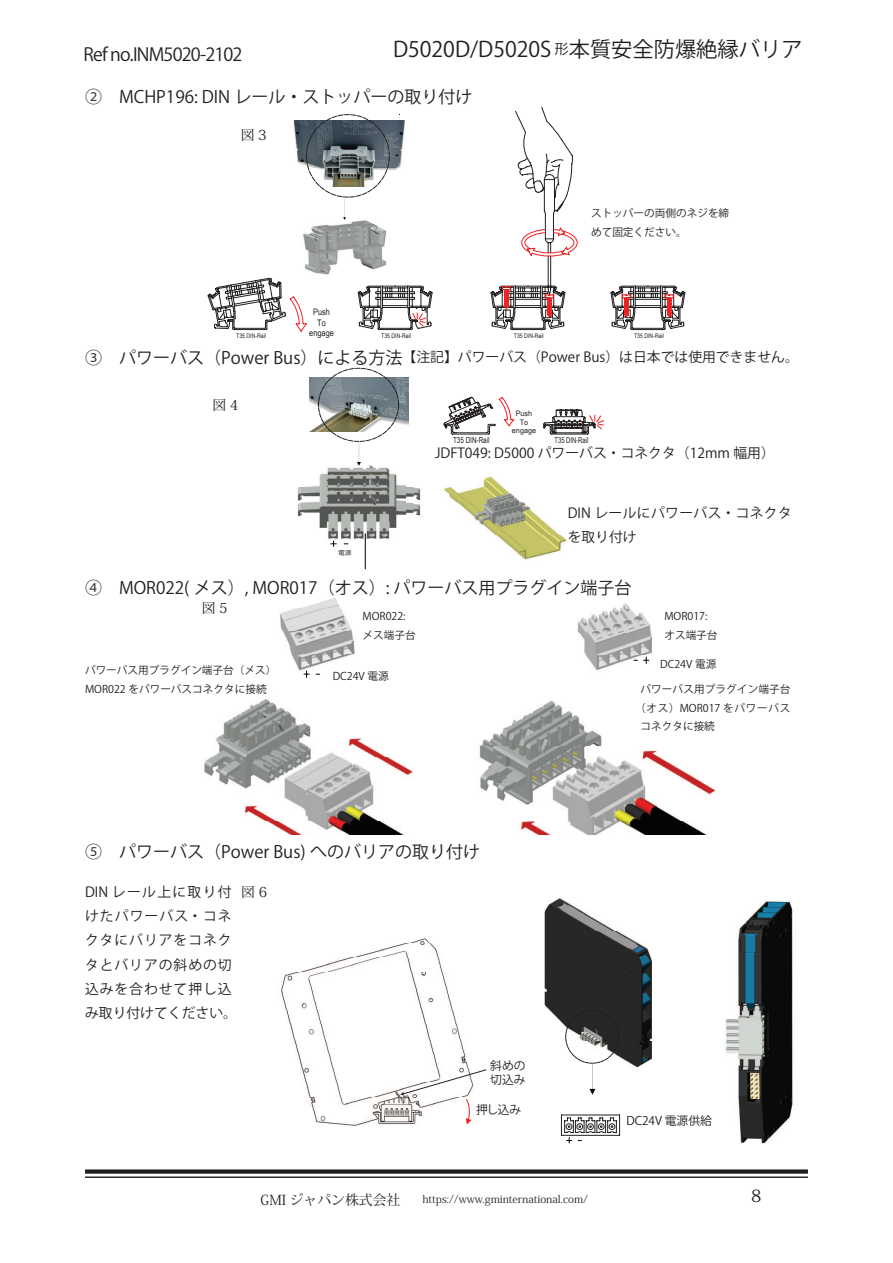
<style>
.page{position:relative;width:893px;height:1263px;background:#fff}
.page>*{position:absolute;margin:0;border:0;box-sizing:border-box;transform-origin:0 0}
.t1{font:21.3px "Koz Go Pr 6 N";color:#231f20}
.t2{font:18px "Koz Go Pr 6 N";letter-spacing:-.045em;color:#231f20}
.t3{font:16.95px "Koz Go Pr 6 N";color:#231f20}
.t4{font:16.95px "Koz Min Pr 6 N";color:#231f20}
.t5{font:13.8px "Koz Go Pr 6 N";color:#231f20}
.t6{font:13.8px/24.2px "Koz Go Pr 6 N";letter-spacing:.07em;color:#231f20}
.t7{font:13.8px/24.2px "Koz Go Pr 6 N";letter-spacing:.025em;color:#231f20}
.t8{font:13.8px "Koz Min Pr 6 N";color:#231f20}
.t9{font:11.85px/14.1px "Koz Go Pr 6 N";color:#231f20}
.t10{font:10.65px/18.6px "Koz Go Pr 6 N";color:#231f20}
.t11{font:10.65px "Koz Min Pr 6 N";color:#231f20}
.t12{font:10.65px "Koz Go Pr 6 N";letter-spacing:.065em;color:#231f20}
.t13{font:9px/10.4px "Arial Narrow";color:#231f20;text-align:center}
.t14{font:8.25px "Arial Narrow";color:#231f20;scale:.93 1}
.t15{font:8.1px "Arial Narrow";color:#231f20;scale:.89 1}
.t16{font:7.5px/8.7px "Arial Narrow";color:#231f20;text-align:center;scale:1.17 1}
.t17{font:6.3px "Arial Narrow";color:#231f20}
.t18{font:6.15px "Koz Go Pr 6 N";color:#231f20;scale:1.09 1}
.s1{font-size:13.8px}
</style>
<div class="page">
<div style="left:85px;top:1169px;width:723px;height:5px;background:#231f20"></div>
<hr style="left:85px;top:1176px;width:723px;height:2px;background:#231f20">
<img style="left:444px;top:476px;width:123px;height:84px">
<svg style="left:443px;top:396px;width:162px;height:39px"></svg>
<svg style="left:297px;top:367px;width:124px;height:202px"></svg>
<div style="left:355px;top:542px;width:8px;height:11px;background:#fff"></div>
<svg style="left:610px;top:285px;width:76px;height:45px"></svg>
<svg style="left:207px;top:107px;width:371px;height:225px"></svg>
<svg style="left:279px;top:598px;width:77px;height:79px"></svg>
<svg style="left:578px;top:603px;width:75px;height:68px"></svg>
<img style="left:479px;top:700px;width:237px;height:134px">
<img style="left:204px;top:699px;width:209px;height:135px">
<img style="left:281px;top:938px;width:188px;height:188px">
<img style="left:725px;top:901px;width:68px;height:243px">
<svg style="left:544px;top:898px;width:108px;height:197px"></svg>
<svg style="left:560px;top:1114px;width:61px;height:29px"></svg>
<svg style="left:400px;top:1069px;width:87px;height:55px"></svg>
<h2 class="t2" style="left:84px;top:44px;width:160px">Ref no.INM5020-2102</h2>
<h1 class="t1" style="left:393px;top:37px;width:411px">D5020D D/ 5020S <span class="s1">形</span>本質安全防爆絶縁バリア</h1>
<p class="t3" style="left:85px;top:87px;width:389px">②　MCHP196: DIN レール・ストッパーの取り付け</p>
<p class="t8" style="left:241px;top:127px;width:27px">図3</p>
<p class="t17" style="left:236px;top:331px;width:31px">T35 DIN-Rail</p>
<p class="t13" style="left:313px;top:306px;width:18px">Push<br>To</p>
<p class="t13" style="left:309px;top:327px;width:26px">engage</p>
<p class="t17" style="left:381px;top:331px;width:31px">T35 DIN-Rail</p>
<p class="t17" style="left:514px;top:331px;width:31px">T35 DIN-Rail</p>
<p class="t10" style="left:591px;top:204px;width:140px">ストッパーの両側のネジを締めて固定ください。</p>
<p class="t17" style="left:634px;top:331px;width:31px">T35 DIN-Rail</p>
<p class="t3" style="left:85px;top:348px;width:319px">③　パワーバス（Power Bus）による方法</p>
<p class="t5" style="left:403px;top:350px;width:398px">【注記】パワーバス（Power Bus）は日本では使用できません。</p>
<p class="t8" style="left:213px;top:397px;width:27px">図4</p>
<p class="t14" style="left:453px;top:434px;width:41px">T35 DIN-Rail</p>
<p class="t16" style="left:512px;top:409px;width:22px">Push<br>To engage</p>
<p class="t15" style="left:554px;top:434px;width:40px">T35 DIN-Rail</p>
<p class="t5" style="left:435px;top:445px;width:341px">JDFT049: D5000 パワーバス・コネクタ（12mm 幅用(</p>
<p class="t18" style="left:338px;top:549px;width:14px">電源</p>
<p class="t7" style="left:568px;top:501px;width:226px">DIN レールにパワーバス・コネクタを取り付け</p>
<p class="t3" style="left:85px;top:578px;width:548px">④　MOR022( メス）, MOR017（オス）: パワーバス用プラグイン端子台</p>
<p class="t8" style="left:202px;top:600px;width:27px">図5</p>
<p class="t10" style="left:85px;top:661px;width:193px">パワーバス用プラグイン端子台（メス(</p>
<p class="t10" style="left:85px;top:680px;width:183px">MOR022 をパワーバスコネクタに接続</p>
<p class="t10" style="left:362px;top:607px;width:45px">MOR022:</p>
<p class="t10" style="left:362px;top:626px;width:55px">メス端子台</p>
<p class="t10" style="left:333px;top:667px;width:58px">DC24V 電源</p>
<p class="t10" style="left:664px;top:607px;width:45px">MOR017:</p>
<p class="t10" style="left:664px;top:626px;width:55px">オス端子台</p>
<p class="t10" style="left:660px;top:655px;width:58px">DC24V 電源</p>
<p class="t10" style="left:640px;top:680px;width:151px">パワーバス用プラグイン端子台</p>
<p class="t12" style="left:635px;top:702px;width:157px">（オス）MOR017 をパワーバス</p>
<p class="t10" style="left:640px;top:717px;width:76px">コネクタに接続</p>
<p class="t3" style="left:85px;top:842px;width:397px">⑤　パワーバス（Power Bus) へのバリアの取り付け</p>
<p class="t6" style="left:85px;top:880px;width:154px">DIN レール上に取り付けたパワーバス・コネクタにバリアをコネクタとバリアの斜めの切込みを合わせて押し込み取り付けてください。</p>
<p class="t8" style="left:241px;top:884px;width:28px">図 6</p>
<p class="t9" style="left:490px;top:1058px;width:37px">斜めの切込み</p>
<p class="t9" style="left:476px;top:1103px;width:47px">押し込み</p>
<p class="t8" style="left:260px;top:1192px;width:155px">GMI ジャパン株式会社　</p>
<p class="t11" style="left:422px;top:1193px;width:167px">https://www.gminternational.com/</p>
<p class="t9" style="left:626px;top:1114px;width:87px">DC24V 電源供給</p>
<h3 class="t4" style="left:751px;top:1186px;width:12px">8</h3>
</div>
